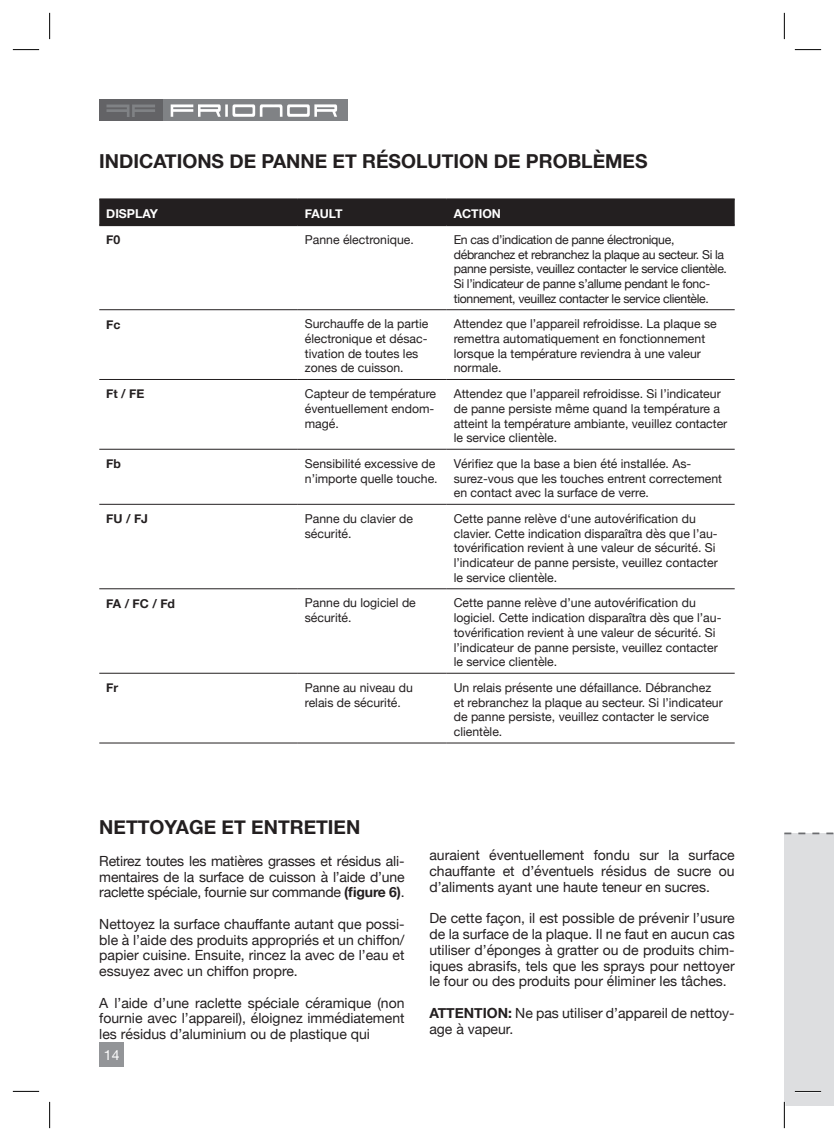
<style>
.page{position:relative;width:834px;height:1141px;background:#fff}
.page>*{position:absolute;margin:0;border:0;box-sizing:border-box;transform-origin:0 0}
.t1{font:700 19.25px "Helvetica Neue";color:#231f20}
.t2{font:14px/15.8px "Helvetica Neue";color:#231f20;text-align:justify}
.t3{font:14px "Helvetica Neue";color:#fff}
.t4{font:12.25px/14.7px "Helvetica Neue";color:#231f20}
.t5{font:12.25px/14.7px "Helvetica Neue";letter-spacing:-.025em;color:#231f20}
.t6{font:700 12.25px "Helvetica Neue";color:#231f20}
.t7{font:700 12.25px "Helvetica Neue";color:#fff}
.s1{font-weight:700}
</style>
<div class="page">
<div style="left:99px;top:1042px;width:25px;height:25px;background:#939598"></div>
<div style="left:99px;top:99px;width:248px;height:22px;background:#808285"></div>
<div style="left:99px;top:99px;width:63px;height:22px;background:#636366"></div>
<svg style="left:106px;top:105px;width:49px;height:12px"></svg>
<svg style="left:171px;top:104px;width:166px;height:13px"></svg>
<div style="left:784px;top:833px;width:49px;height:273px;background:#dddee0"></div>
<svg style="left:784px;top:833px;width:49px;height:1px"></svg>
<div style="left:99px;top:200px;width:635px;height:24px;background:#231f20"></div>
<hr style="left:99px;top:198px;width:199px;height:2px;background:#231f20">
<hr style="left:298px;top:198px;width:148px;height:2px;background:#231f20">
<hr style="left:446px;top:198px;width:288px;height:2px;background:#231f20">
<hr style="left:99px;top:224px;width:199px;height:2px;background:#231f20">
<hr style="left:298px;top:224px;width:148px;height:2px;background:#231f20">
<hr style="left:446px;top:224px;width:288px;height:2px;background:#231f20">
<hr style="left:99px;top:309px;width:199px;height:1px;background:#231f20">
<hr style="left:298px;top:309px;width:148px;height:1px;background:#231f20">
<hr style="left:446px;top:309px;width:288px;height:1px;background:#231f20">
<hr style="left:99px;top:379px;width:199px;height:1px;background:#231f20">
<hr style="left:298px;top:379px;width:148px;height:1px;background:#231f20">
<hr style="left:446px;top:379px;width:288px;height:1px;background:#231f20">
<hr style="left:99px;top:449px;width:199px;height:1px;background:#231f20">
<hr style="left:298px;top:449px;width:148px;height:1px;background:#231f20">
<hr style="left:446px;top:449px;width:288px;height:1px;background:#231f20">
<hr style="left:99px;top:504px;width:199px;height:1px;background:#231f20">
<hr style="left:298px;top:504px;width:148px;height:1px;background:#231f20">
<hr style="left:446px;top:504px;width:288px;height:1px;background:#231f20">
<hr style="left:99px;top:588px;width:199px;height:1px;background:#231f20">
<hr style="left:298px;top:588px;width:148px;height:1px;background:#231f20">
<hr style="left:446px;top:588px;width:288px;height:1px;background:#231f20">
<hr style="left:99px;top:673px;width:199px;height:1px;background:#231f20">
<hr style="left:298px;top:673px;width:148px;height:1px;background:#231f20">
<hr style="left:446px;top:673px;width:288px;height:1px;background:#231f20">
<hr style="left:99px;top:743px;width:199px;height:1px;background:#231f20">
<hr style="left:298px;top:743px;width:148px;height:1px;background:#231f20">
<hr style="left:446px;top:743px;width:288px;height:1px;background:#231f20">
<hr style="left:794px;top:1090px;width:27px;height:2px;background:#fff">
<hr style="left:783px;top:1102px;width:2px;height:26px;background:#fff">
<svg style="left:13px;top:49px;width:26px;height:1px"></svg>
<svg style="left:794px;top:49px;width:27px;height:1px"></svg>
<svg style="left:13px;top:1091px;width:26px;height:1px"></svg>
<svg style="left:794px;top:1091px;width:27px;height:1px"></svg>
<svg style="left:49px;top:13px;width:1px;height:26px"></svg>
<svg style="left:49px;top:1102px;width:1px;height:26px"></svg>
<svg style="left:783px;top:13px;width:1px;height:26px"></svg>
<svg style="left:783px;top:1102px;width:1px;height:26px"></svg>
<p class="t1" style="left:99px;top:146px;width:549px">INDICATIONS DE PANNE ET RÉSOLUTION DE PROBLÈMES</p>
<p class="t7" style="left:106px;top:204px;width:53px">DISPLAY</p>
<p class="t7" style="left:305px;top:204px;width:39px">FAULT</p>
<p class="t7" style="left:453px;top:204px;width:49px">ACTION</p>
<p class="t6" style="left:106px;top:230px;width:16px">F0</p>
<p class="t4" style="left:305px;top:233px;width:110px">Panne électronique.</p>
<p class="t5" style="left:453px;top:233px;width:275px">En cas d’indication de panne électronique, débranchez et rebranchez la plaque au secteur. Si la panne persiste, veuillez contacter le service clientèle.<br>Si l’indicateur de panne s’allume pendant le fonc&shy;tionnement, veuillez contacter le service clientèle.</p>
<p class="t6" style="left:106px;top:315px;width:16px">Fc</p>
<p class="t4" style="left:305px;top:317px;width:125px">Surchauffe de la partie électronique et désac&shy;tivation de toutes les zones de cuisson.</p>
<p class="t4" style="left:453px;top:317px;width:264px">Attendez que l’appareil refroidisse. La plaque se remettra automatiquement en fonctionnement lorsque la température reviendra à une valeur normale.</p>
<p class="t6" style="left:106px;top:384px;width:40px">Ft / FE</p>
<p class="t4" style="left:305px;top:387px;width:133px">Capteur de température éventuellement endom&shy;magé.</p>
<p class="t4" style="left:453px;top:387px;width:275px">Attendez que l’appareil refroidisse. Si l’indicateur de panne persiste même quand la température a atteint la température ambiante, veuillez contacter le service clientèle.</p>
<p class="t6" style="left:106px;top:454px;width:16px">Fb</p>
<p class="t4" style="left:305px;top:457px;width:134px">Sensibilité excessive de n’importe quelle touche.</p>
<p class="t4" style="left:453px;top:457px;width:270px">Vérifiez que la base a bien été installée. As&shy;surez-vous que les touches entrent correctement en contact avec la surface de verre.</p>
<p class="t6" style="left:106px;top:509px;width:43px">FU / FJ</p>
<p class="t4" style="left:305px;top:512px;width:110px">Panne du clavier de sécurité.</p>
<p class="t4" style="left:453px;top:512px;width:265px">Cette panne relève d‘une autovérification du clavier. Cette indication disparaîtra dès que l’au&shy;tovérification revient à une valeur de sécurité. Si l’indicateur de panne persiste, veuillez contacter le service clientèle.</p>
<p class="t6" style="left:106px;top:594px;width:70px">FA / FC / Fd</p>
<p class="t4" style="left:305px;top:596px;width:112px">Panne du logiciel de sécurité.</p>
<p class="t4" style="left:453px;top:596px;width:269px">Cette panne relève d’une autovérification du logiciel. Cette indication disparaîtra dès que l’au&shy;tovérification revient à une valeur de sécurité. Si l’indicateur de panne persiste, veuillez contacter le service clientèle.</p>
<p class="t6" style="left:106px;top:678px;width:14px">Fr</p>
<p class="t4" style="left:305px;top:681px;width:110px">Panne au niveau du relais de sécurité.</p>
<p class="t4" style="left:453px;top:681px;width:270px">Un relais présente une défaillance. Débranchez et rebranchez la plaque au secteur. Si l’indicateur de panne persiste, veuillez contacter le service clientèle.</p>
<p class="t1" style="left:99px;top:812px;width:262px">NETTOYAGE ET ENTRETIEN</p>
<p class="t2" style="left:99px;top:854px;width:307px">Retirez toutes les matières grasses et résidus ali&shy;mentaires de la surface de cuisson à l’aide d’une raclette spéciale, fournie sur commande <span class="s1">(figure 6)</span>.</p>
<p class="t2" style="left:99px;top:917px;width:307px">Nettoyez la surface chauffante autant que possi&shy;ble à l’aide des produits appropriés et un chiffon/ papier cuisine. Ensuite, rincez la avec de l’eau et essuyez avec un chiffon propre.</p>
<p class="t2" style="left:99px;top:996px;width:307px">A l’aide d’une raclette spéciale céramique (non fournie avec l’appareil), éloignez immédiatement les résidus d’aluminium ou de plastique qui</p>
<p class="t3" style="left:104px;top:1045px;width:17px">14</p>
<p class="t2" style="left:429px;top:848px;width:307px">auraient éventuellement fondu sur la surface chauffante et d’éventuels résidus de sucre ou d’aliments ayant une haute teneur en sucres.</p>
<p class="t2" style="left:429px;top:911px;width:307px">De cette façon, il est possible de prévenir l’usure de la surface de la plaque. Il ne faut en aucun cas utiliser d’éponges à gratter ou de produits chim&shy;iques abrasifs, tels que les sprays pour nettoyer le four ou des produits pour éliminer les tâches.</p>
<p class="t2" style="left:429px;top:1006px;width:307px"><span class="s1">ATTENTION:</span> Ne pas utiliser d’appareil de nettoy&shy;age à vapeur.</p>
</div>
